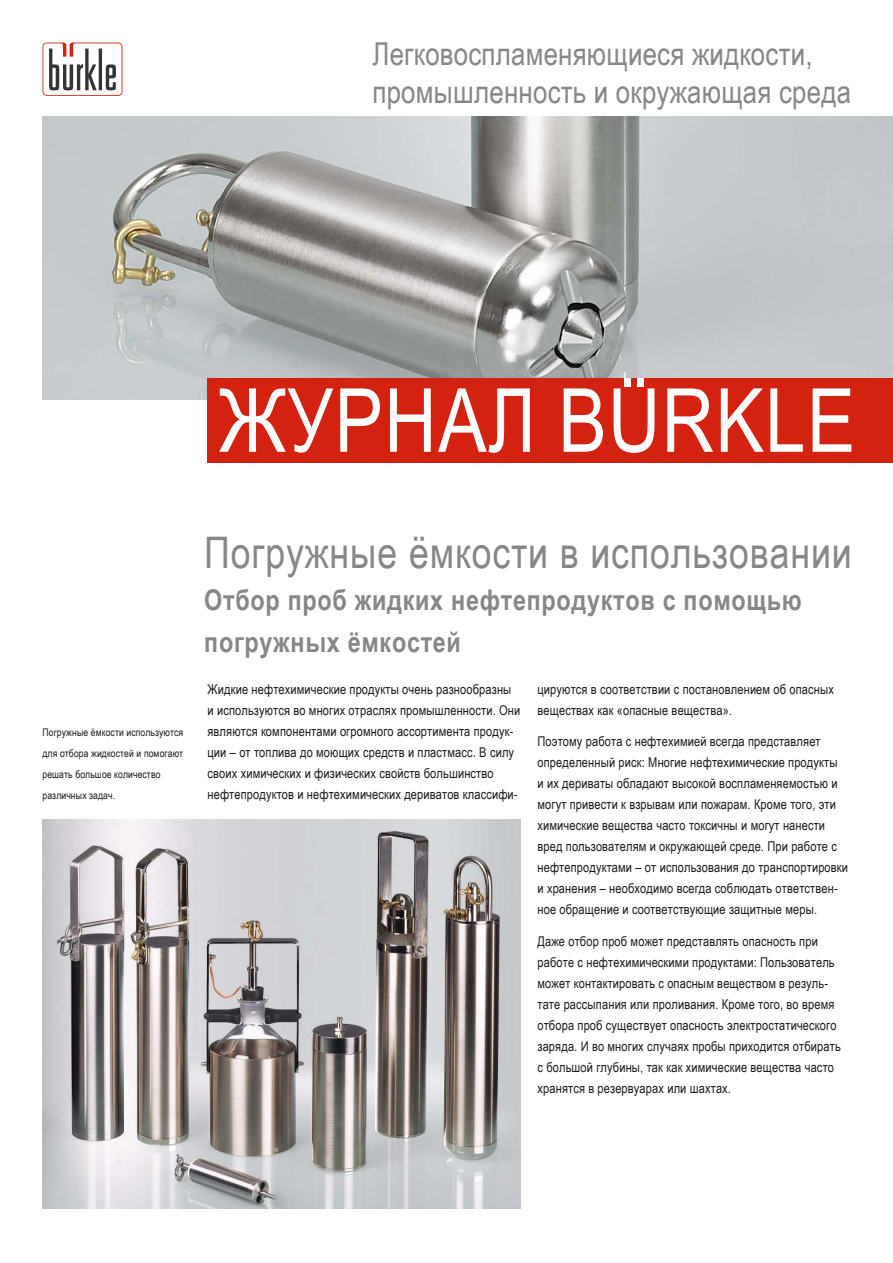
<style>
.page{position:relative;width:893px;height:1263px;background:#fff}
.page>*{position:absolute;margin:0;border:0;box-sizing:border-box;transform-origin:0 0}
.t1{font:43.5px "Arial Narrow";letter-spacing:.02em;color:#878787}
.t2{font:31.5px/37.8px "Arial Narrow";letter-spacing:.005em;color:#878787}
.t3{font:700 28.5px/42px "Arial Narrow";letter-spacing:.025em;color:#878787}
.t4{font:13.5px/21px "Arial Narrow";letter-spacing:.01em;color:#1d1d1b}
.t5{font:10.5px/21px "Arial Narrow";letter-spacing:.01em;color:#1d1d1b}
</style>
<div class="page">
<img style="left:43px;top:116px;width:850px;height:284px">
<svg style="left:43px;top:43px;width:79px;height:53px"></svg>
<img style="left:43px;top:820px;width:477px;height:388px">
<div style="left:207px;top:379px;width:685px;height:84px;background:#d32210"></div>
<svg style="left:219px;top:388px;width:114px;height:65px"></svg>
<svg style="left:340px;top:388px;width:40px;height:64px"></svg>
<svg style="left:390px;top:388px;width:41px;height:64px"></svg>
<svg style="left:438px;top:388px;width:92px;height:65px"></svg>
<svg style="left:564px;top:388px;width:39px;height:64px"></svg>
<svg style="left:614px;top:388px;width:40px;height:65px"></svg>
<div style="left:624px;top:378px;width:6px;height:9px;background:#fff"></div>
<div style="left:637px;top:378px;width:7px;height:9px;background:#fff"></div>
<svg style="left:667px;top:388px;width:46px;height:64px"></svg>
<svg style="left:721px;top:388px;width:43px;height:64px"></svg>
<svg style="left:770px;top:388px;width:33px;height:64px"></svg>
<svg style="left:813px;top:388px;width:38px;height:64px"></svg>
<h2 class="t2" style="left:372px;top:34px;width:480px">Легковоспламеняющиеся жидкости, промышленность и окружающая среда</h2>
<p class="t5" style="left:43px;top:721px;width:142px">Погружные ёмкости используются для отбора жидкостей и помогают решать большое количество различных задач.</p>
<h1 class="t1" style="left:204px;top:520px;width:649px">Погружные ёмкости в использовании</h1>
<h3 class="t3" style="left:204px;top:577px;width:599px">Отбор проб жидких нефтепродуктов с помощью погружных ёмкостей</h3>
<p class="t4" style="left:207px;top:678px;width:314px">Жидкие нефтехимические продукты очень разнообразны и используются во многих отраслях промышленности. Они являются компонентами огромного ассортимента продук&shy;ции – от топлива до моющих средств и пластмасс. В силу своих химических и физических свойств большинство нефтепродуктов и нефтехимических дериватов классифи-</p>
<p class="t4" style="left:537px;top:678px;width:298px">цируются в соответствии с постановлением об опасных веществах как «опасные вещества».</p>
<p class="t4" style="left:537px;top:730px;width:312px">Поэтому работа с нефтехимией всегда представляет определенный риск: Многие нефтехимические продукты<br>и их дериваты обладают высокой воспламеняемостью и могут привести к взрывам или пожарам. Кроме того, эти химические вещества часто токсичны и могут нанести вред пользователям и окружающей среде. При работе с нефтепродуктами – от использования до транспортировки и хранения – необходимо всегда соблюдать ответствен&shy;ное обращение и соответствующие защитные меры.</p>
<p class="t4" style="left:537px;top:930px;width:305px">Даже отбор проб может представлять опасность при работе с нефтехимическими продуктами: Пользователь может контактировать с опасным веществом в резуль&shy;тате рассыпания или проливания. Кроме того, во время отбора проб существует опасность электростатического заряда. И во многих случаях пробы приходится отбирать с большой глубины, так как химические вещества часто хранятся в резервуарах или шахтах.</p>
</div>
